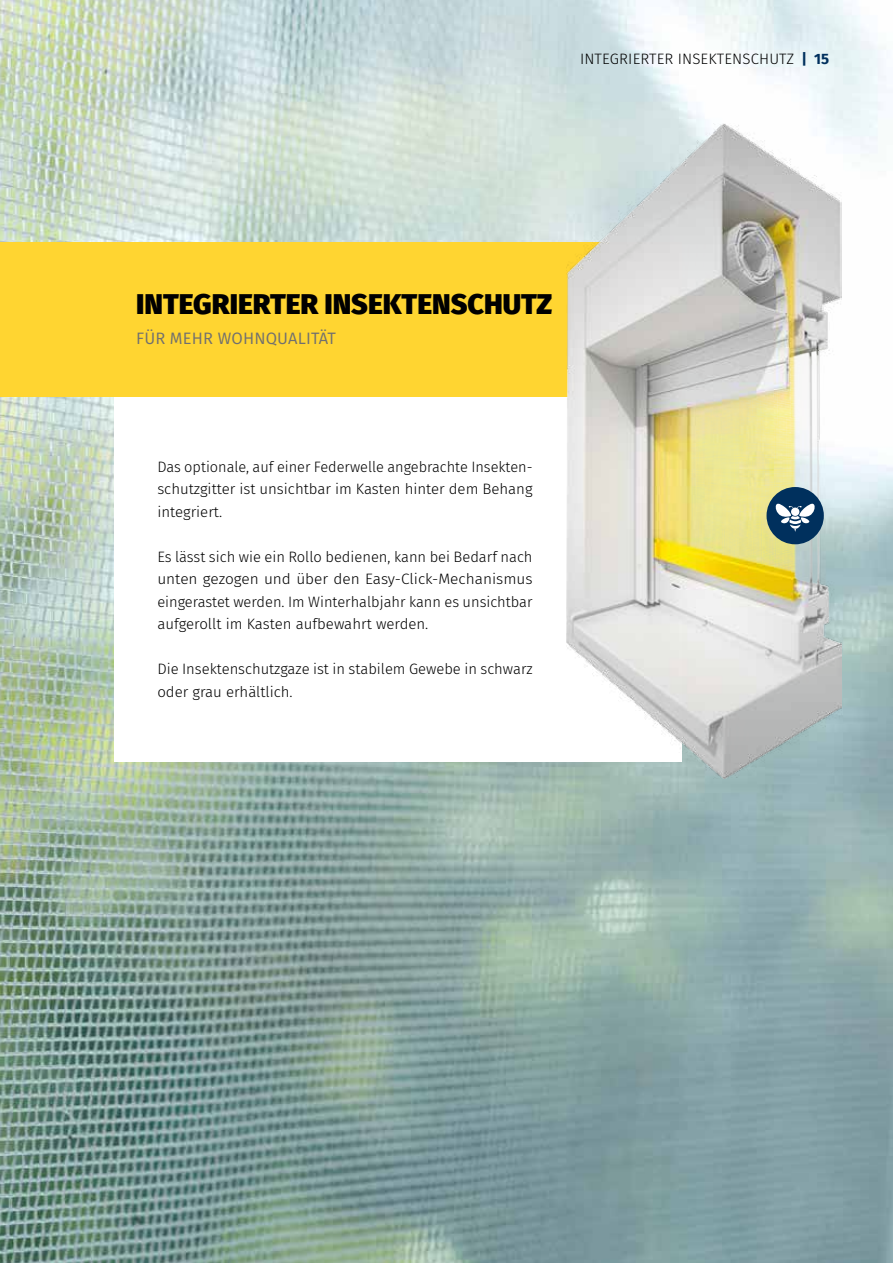
<style>
.page{position:relative;width:893px;height:1263px;background:#fff}
.page>*{position:absolute;margin:0;border:0;box-sizing:border-box;transform-origin:0 0}
.t1{font:800 28.5px "Fira Sans";color:#000}
.t2{font:16.5px "Fira Sans";letter-spacing:.01em;color:#706f6f}
.t3{font:300 15px/22.5px "Fira Sans";color:#000;text-align:justify}
.s1{font-weight:700;color:#00305d}
</style>
<div class="page">
<img style="left:0;top:0;width:893px;height:1263px">
<div style="left:114px;top:390px;width:568px;height:372px;background:#fff"></div>
<div style="left:0;top:242px;width:682px;height:155px;background:#ffd531"></div>
<img style="left:567px;top:123px;width:274px;height:655px">
<div style="left:766px;top:487px;width:58px;height:57px;background:#00305d;border-radius:50%"></div>
<svg style="left:775px;top:504px;width:40px;height:28px"></svg>
<p class="t3" style="left:580px;top:47px;width:251px">INTEGRIERTER INSEKTENSCHUTZ <span class="s1">| 15</span></p>
<h1 class="t1" style="left:136px;top:279px;width:418px">INTEGRIERTER INSEKTENSCHUTZ</h1>
<p class="t2" style="left:136px;top:326px;width:201px">FÜR MEHR WOHNQUALITÄT</p>
<p class="t3" style="left:157px;top:455px;width:377px">Das optionale, auf einer Federwelle angebrachte Insekten&shy;schutzgitter ist unsichtbar im Kasten hinter dem Behang integriert.</p>
<p class="t3" style="left:157px;top:545px;width:377px">Es lässt sich wie ein Rollo bedienen, kann bei Bedarf nach unten gezogen und über den Easy-Click-Mechanismus eingerastet werden. Im Winterhalbjahr kann es unsichtbar aufgerollt im Kasten aufbewahrt werden.</p>
<p class="t3" style="left:157px;top:658px;width:377px">Die Insektenschutzgaze ist in stabilem Gewebe in schwarz oder grau erhältlich.</p>
</div>
